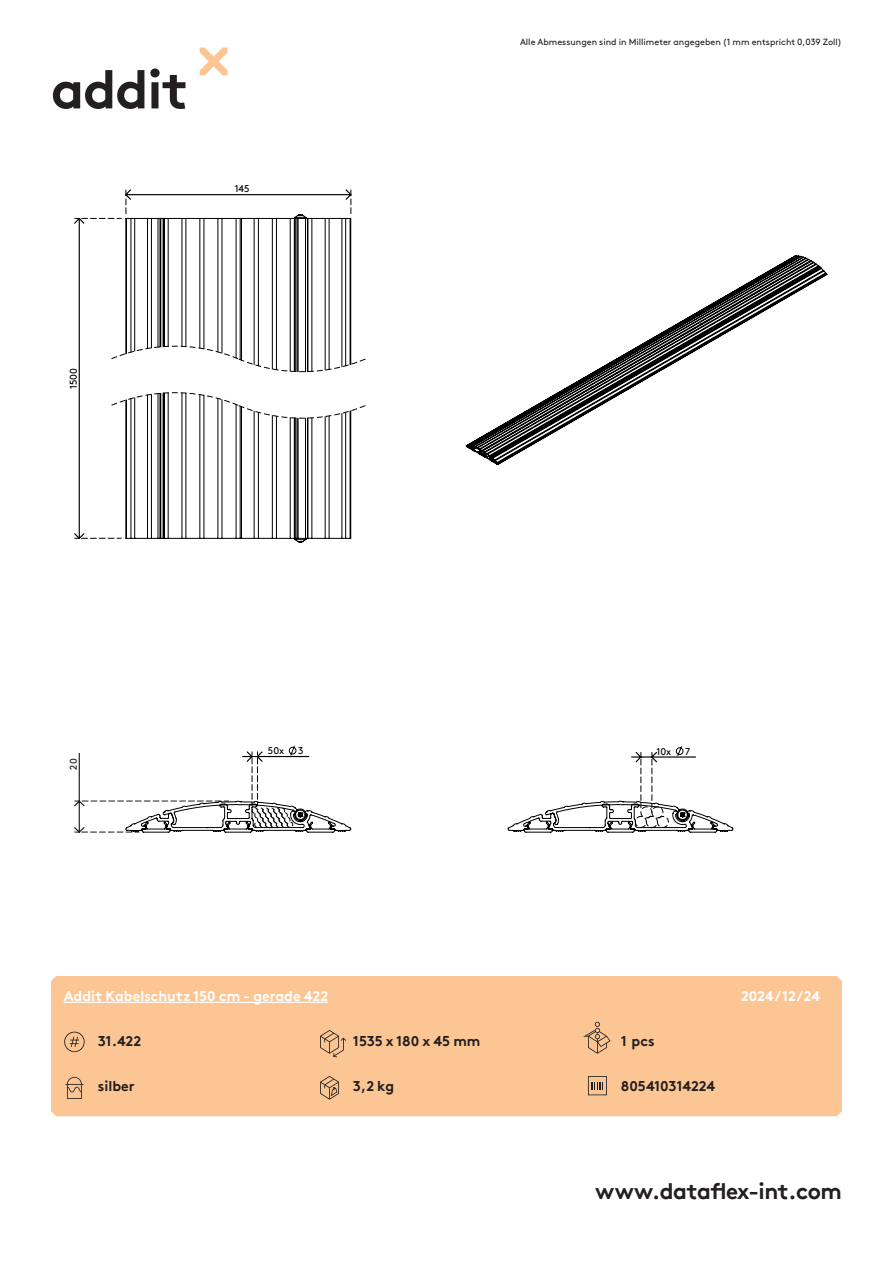
<style>
.page{position:relative;width:893px;height:1263px;background:#fff}
.page>*{position:absolute;margin:0;border:0;box-sizing:border-box;transform-origin:0 0}
.t1{font:700 54px "Brown Pro TT";letter-spacing:-.02em;color:#231f20}
.t2{font:700 22.5px "Brown Pro TT";letter-spacing:-.02em;color:#231f20}
.specificaties{font:700 14.25px "Brown Pro TT";color:#231f20}
.t3{font:700 14.25px "Brown Pro TT";color:#fff}
.t4{font:9.9px "Brown Pro TT Regular Alt";color:#000}
.t5{font:9.9px "Brown Pro TT Regular Alt";color:#191924}
.t6{font:9px "Brown";color:#231f20}
</style>
<div class="page">
<svg style="left:200px;top:47px;width:28px;height:28px"></svg>
<div style="left:51px;top:976px;width:791px;height:140px;background:#fcc694"></div>
<svg style="left:74px;top:189px;width:292px;height:350px"></svg>
<svg style="left:74px;top:745px;width:660px;height:88px"></svg>
<svg style="left:125px;top:214px;width:227px;height:329px"></svg>
<svg style="left:465px;top:255px;width:363px;height:210px"></svg>
<svg style="left:64px;top:1032px;width:21px;height:20px"></svg>
<svg style="left:65px;top:1077px;width:18px;height:22px"></svg>
<svg style="left:320px;top:1030px;width:26px;height:27px"></svg>
<svg style="left:583px;top:1022px;width:27px;height:32px"></svg>
<svg style="left:320px;top:1076px;width:19px;height:24px"></svg>
<svg style="left:588px;top:1076px;width:19px;height:19px"></svg>
<hr style="left:64px;top:1002px;width:264px;height:1px;background:#fff">
<h1 class="t1" style="left:51px;top:46px;width:139px">addit</h1>
<p class="t4" style="left:235px;top:181px;width:16px">145</p>
<p class="t4" style="left:66px;top:389px;width:23px;rotate:-90deg">1500</p>
<p class="t6" style="left:520px;top:35px;width:323px">Alle Abmessungen sind in Millimeter angegeben (1 mm entspricht 0,039 Zoll)</p>
<p class="t5" style="left:66px;top:769px;width:12px;rotate:-90deg">20</p>
<p class="t4" style="left:268px;top:743px;width:18px">50x</p>
<p class="t4" style="left:298px;top:743px;width:7px">3</p>
<p class="t4" style="left:656px;top:743px;width:16px">10x</p>
<p class="t4" style="left:685px;top:743px;width:7px">7</p>
<h3 class="t3" style="left:64px;top:985px;width:266px">Addit Kabelschutz 150 cm - gerade 422</h3>
<h3 class="t3" style="left:741px;top:985px;width:81px">2024/12/24</h3>
<h3 class="specificaties" style="left:98px;top:1029px;width:45px">31.422</h3>
<p class="specificaties" style="left:98px;top:1074px;width:38px">silber</p>
<p class="specificaties" style="left:353px;top:1029px;width:129px">1535 x 180 x 45 mm</p>
<p class="specificaties" style="left:621px;top:1029px;width:35px">1 pcs</p>
<p class="specificaties" style="left:353px;top:1074px;width:43px">3,2 kg</p>
<h3 class="specificaties" style="left:621px;top:1074px;width:96px">805410314224</h3>
<h2 class="t2" style="left:595px;top:1173px;width:248px">www.dataflex-int.com</h2>
</div>
